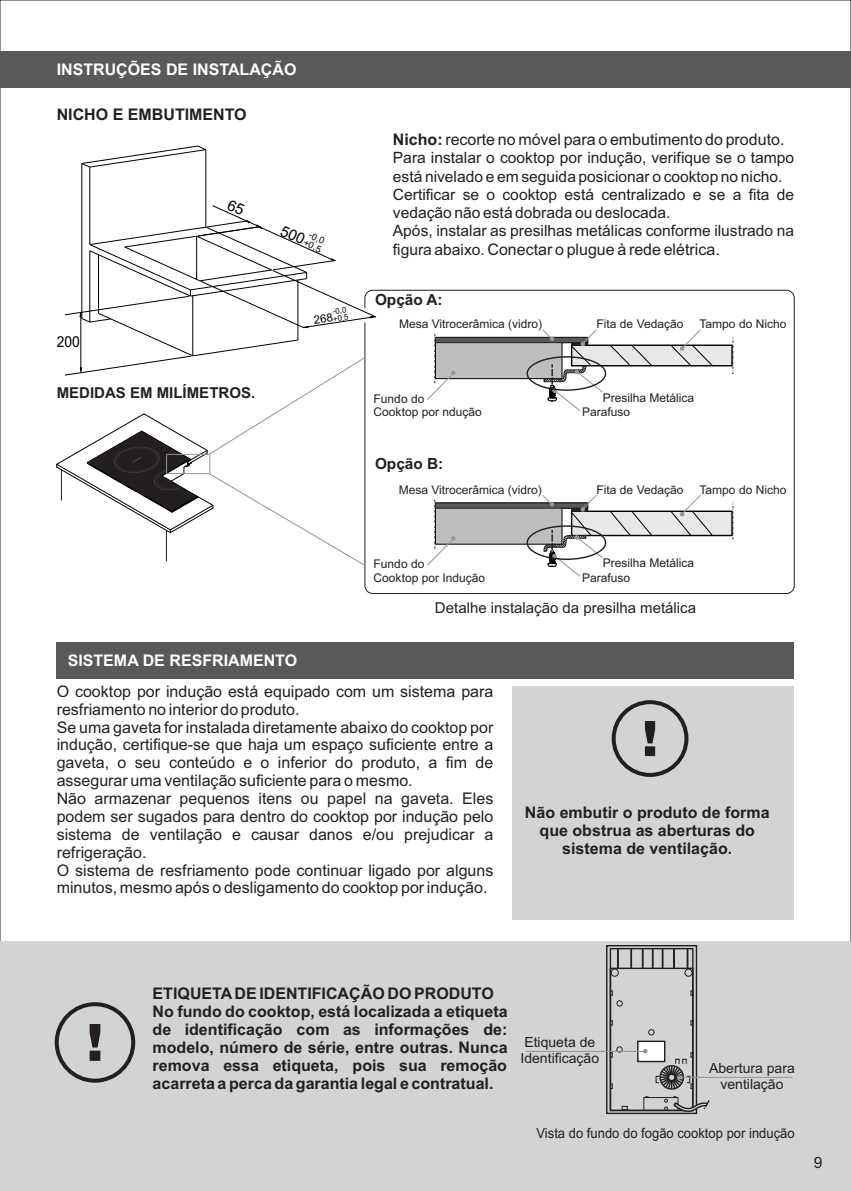
<style>
.page{position:relative;width:851px;height:1191px;background:#fff}
.page>*{position:absolute;margin:0;border:0;box-sizing:border-box;transform-origin:0 0}
.t1{font:16px/17.8px "Arial";color:#231f20}
.t2{font:700 16px/17.8px "Arial";color:#231f20;text-align:center}
.t3{font:700 16px "Arial";color:#fff}
.t4{font:15.6px/18.2px "Arial";color:#231f20}
.t5{font:700 15.4px "Arial";color:#231f20}
.t6{font:15.2px "Arial";color:#000;scale:.92 1}
.t7{font:15px "Arial";color:#231f20}
.t8{font:700 15px "Arial";color:#231f20}
.t9{font:14px/15.6px "Arial";color:#231f20;text-align:center}
.t10{font:14px "Arial";color:#231f20;scale:.93 1}
.t11{font:12px/14.4px "Arial";color:#231f20}
.t12{font:9.4px/9.2px "Arial";color:#000}
.t13{font:7.8px/7.6px "Arial";color:#000}
.s1{font-weight:700}
.s2{font-size:15.6px}
</style>
<div class="page">
<div style="left:512px;top:686px;width:282px;height:233px;background:#d1d3d4"></div>
<div style="left:611px;top:700px;width:77px;height:77px;border:4px solid #231f20;border-radius:50%"></div>
<svg style="left:645px;top:721px;width:10px;height:35px"></svg>
<div style="left:0;top:941px;width:850px;height:250px;background:#d1d3d4"></div>
<div style="left:55px;top:1002px;width:80px;height:80px;border:4px solid #231f20;border-radius:50%"></div>
<svg style="left:90px;top:1024px;width:10px;height:36px"></svg>
<div style="left:0;top:51px;width:850px;height:36px;background:#58595b"></div>
<hr style="left:81px;top:163px;width:1px;height:155px;background:#000">
<hr style="left:89px;top:167px;width:1px;height:77px;background:#000">
<hr style="left:205px;top:150px;width:1px;height:77px;background:#000">
<svg style="left:81px;top:145px;width:126px;height:23px"></svg>
<svg style="left:526px;top:945px;width:266px;height:169px"></svg>
<div style="left:571px;top:344px;width:161px;height:22px;background:#e7e8e8;border:1px solid #000"></div>
<svg style="left:608px;top:344px;width:45px;height:23px"></svg>
<svg style="left:669px;top:329px;width:44px;height:38px"></svg>
<svg style="left:731px;top:337px;width:2px;height:37px"></svg>
<svg style="left:427px;top:329px;width:175px;height:82px"></svg>
<div style="left:571px;top:510px;width:161px;height:26px;background:#e7e8e8;border:1px solid #000"></div>
<svg style="left:608px;top:510px;width:45px;height:27px"></svg>
<svg style="left:669px;top:495px;width:44px;height:42px"></svg>
<svg style="left:731px;top:502px;width:2px;height:37px"></svg>
<svg style="left:427px;top:495px;width:175px;height:82px"></svg>
<div style="left:526px;top:356px;width:80px;height:35px;border:1px solid #231f20;border-radius:50%"></div>
<div style="left:526px;top:525px;width:80px;height:35px;border:1px solid #231f20;border-radius:50%"></div>
<div style="left:57px;top:642px;width:737px;height:36px;background:#58595b"></div>
<svg style="left:56px;top:199px;width:333px;height:367px"></svg>
<p class="t3" style="left:57px;top:64px;width:241px">INSTRUÇÕES DE INSTALAÇÃO</p>
<p class="t2" style="left:57px;top:106px;width:191px">NICHO E EMBUTIMENTO</p>
<p class="t6" style="left:57px;top:336px;width:27px">200</p>
<p class="t8" style="left:57px;top:387px;width:200px">MEDIDAS EM MILÍMETROS.</p>
<p class="t12" style="left:309px;top:230px;width:20px;rotate:24deg">-0,0 +0,5</p>
<p class="t13" style="left:331px;top:309px;width:17px;rotate:-9deg">-0,0 +0,5</p>
<p class="t3" style="left:68px;top:654px;width:231px">SISTEMA DE RESFRIAMENTO</p>
<p class="t1" style="left:393px;top:132px;width:393px"><span class="s1">Nicho:</span> recorte no móvel para o embutimento do produto.</p>
<p class="t4" style="left:393px;top:150px;width:403px">Para instalar o cooktop por indução, verifique se o tampo está nivelado e em seguida posicionar o cooktop no nicho.<br>Certificar se o cooktop está centralizado e se a fita de vedação não está dobrada ou deslocada.<br>Após, instalar as presilhas metálicas conforme ilustrado na</p>
<p class="t1" style="left:393px;top:242px;width:328px"><span class="s2">figura abaixo.</span> Conectar o plugue à rede elétrica.</p>
<p class="t5" style="left:375px;top:294px;width:69px">Opção A:</p>
<p class="t11" style="left:399px;top:318px;width:145px">Mesa Vitrocerâmica (vidro)</p>
<p class="t11" style="left:596px;top:318px;width:88px">Fita de Vedação</p>
<p class="t11" style="left:699px;top:318px;width:88px">Tampo do Nicho</p>
<p class="t11" style="left:373px;top:393px;width:110px;line-height:13.4px">Fundo do<br>Cooktop por ndução</p>
<p class="t5" style="left:375px;top:458px;width:70px">Opção B:</p>
<p class="t11" style="left:582px;top:391px;width:113px;text-indent:21px">Presilha Metálica<br>Parafuso</p>
<p class="t11" style="left:398px;top:483px;width:145px">Mesa Vitrocerâmica (vidro)</p>
<p class="t11" style="left:596px;top:483px;width:88px">Fita de Vedação</p>
<p class="t11" style="left:699px;top:483px;width:88px">Tampo do Nicho</p>
<p class="t11" style="left:373px;top:558px;width:113px;line-height:13.4px">Fundo do<br>Cooktop por Indução</p>
<p class="t11" style="left:582px;top:557px;width:113px;text-indent:21px">Presilha Metálica<br>Parafuso</p>
<p class="t7" style="left:435px;top:602px;width:262px">Detalhe instalação da presilha metálica</p>
<p class="t1" style="left:57px;top:683px;width:438px">O cooktop por indução está equipado com um sistema para resfriamento no interior do produto.<br>Se uma gaveta for instalada diretamente abaixo do cooktop por indução, certifique-se que haja um espaço suficiente entre a gaveta, o seu conteúdo e o inferior do produto, a fim de assegurar uma ventilação suficiente para o mesmo.<br>Não armazenar pequenos itens ou papel na gaveta. Eles podem ser sugados para dentro do cooktop por indução pelo sistema de ventilação e causar danos e/ou prejudicar a refrigeração.<br>O sistema de resfriamento pode continuar ligado por alguns minutos, mesmo após o desligamento do cooktop por indução.</p>
<p class="t2" style="left:525px;top:805px;width:246px">Não embutir o produto de forma que obstrua as aberturas do sistema de ventilação.</p>
<p class="t2" style="left:153px;top:986px;width:356px;text-align:left">ETIQUETADE IDENTIFICAÇÃO DO PRODUTO No fundo do cooktop, está localizada a etiqueta de identificação com as informações de: modelo, número de série, entre outras. Nunca remova essa etiqueta, pois sua remoção acarreta a perca da garantia legal e contratual.</p>
<p class="t9" style="left:520px;top:1035px;width:80px;text-align:left">Etiqueta de<br>Identificação</p>
<p class="t9" style="left:709px;top:1061px;width:87px">Abertura para ventilação</p>
<p class="t10" style="left:536px;top:1127px;width:279px">Vista do fundo do fogão cooktop por indução</p>
<p class="t4" style="left:813px;top:1154px;width:10px">9</p>
</div>
